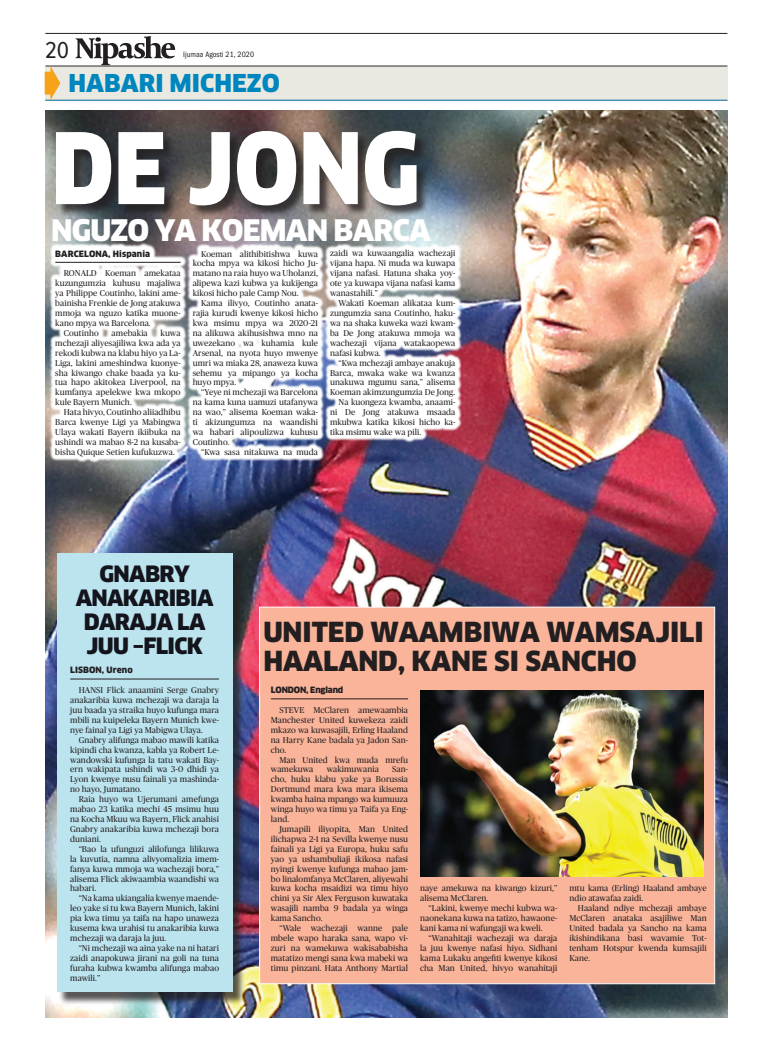
<style>
.page{position:relative;width:770px;height:1063px;background:#fff}
.page>*{position:absolute;margin:0;border:0;box-sizing:border-box;transform-origin:0 0}
.t1{font:900 96px "Clan OSF";color:#fff;scale:.9 1}
.t2{font:900 29px "Clan OSF";letter-spacing:-.03em;color:#fff}
.t3{font:900 27px/29px "Clan OSF";letter-spacing:-.005em;color:#231f20}
.t4{font:900 24px "Clan OSF";color:#0086be}
.t5{font:24px "Proxima Nova Cond";color:#231f20}
.t6{font:900 22px/24px "Clan OSF";letter-spacing:-.03em;color:#14141c}
.t7{font:8.5px/9.9px "Publico";letter-spacing:.01em;color:#231f20;text-align:justify}
.t8{font:900 8.5px "Clan";letter-spacing:.01em;color:#231f20}
.t9{font:900 8.5px "Clan";letter-spacing:-.02em;color:#231f20}
.t10{font:condensed 8px "Franklin Gothic";letter-spacing:.01em;color:#231f20}
</style>
<div class="page">
<img style="left:45px;top:110px;width:682px;height:908px">
<div style="left:259px;top:607px;width:456px;height:377px;background:#f9b49a;border:1px solid #fff"></div>
<div style="left:45px;top:67px;width:682px;height:33px;background:#e9e9e1"></div>
<hr style="left:45px;top:33px;width:682px;height:1px;background:#231f20">
<hr style="left:45px;top:66px;width:682px;height:1px;background:#231f20">
<hr style="left:45px;top:100px;width:682px;height:1px;background:#00689e">
<svg style="left:76px;top:36px;width:99px;height:29px"></svg>
<svg style="left:45px;top:66px;width:15px;height:34px"></svg>
<div style="left:58px;top:132px;width:371px;height:85px;background:#231f20;opacity:.75"></div>
<div style="left:58px;top:555px;width:187px;height:450px;background:#231f20;opacity:.75"></div>
<div style="left:57px;top:554px;width:175px;height:438px;background:#bce4ef"></div>
<hr style="left:70px;top:679px;width:149px;height:1px;background:#231f20">
<svg style="left:49px;top:243px;width:412px;height:220px"></svg>
<hr style="left:55px;top:262px;width:126px;height:1px;background:#231f20">
<hr style="left:271px;top:699px;width:137px;height:1px;background:#231f20">
<img style="left:420px;top:690px;width:283px;height:187px">
<h3 class="t5" style="left:45px;top:39px;width:26px">20</h3>
<p class="t10" style="left:183px;top:49px;width:73px">Ijumaa Agosti 21, 2020</p>
<h3 class="t4" style="left:68px;top:70px;width:213px">HABARI MICHEZO</h3>
<h1 class="t1" style="left:51px;top:115px;width:411px">DE JONG</h1>
<h2 class="t2" style="left:51px;top:215px;width:193px">NGUZO YA KOEMA</h2>
<h2 class="t2" style="left:307px;top:215px;width:67px">N BARCA</h2>
<p class="t8" style="left:55px;top:249px;width:96px">BARCELONA, Hispania</p>
<p class="t7" style="left:64px;top:268px;width:118px">RONALD Koeman amekataa</p>
<p class="t7" style="left:55px;top:278px;width:127px">kuzungumzia kuhusu majaliwa</p>
<p class="t7" style="left:55px;top:288px;width:127px">ya Philippe Coutinho, lakini ame-</p>
<p class="t7" style="left:55px;top:298px;width:127px">bainisha Frenkie de Jong atakuwa</p>
<p class="t7" style="left:55px;top:308px;width:127px">mmoja wa nguzo katika muone-</p>
<p class="t7" style="left:55px;top:318px;width:97px">kano mpya wa Barcelona.</p>
<p class="t7" style="left:64px;top:328px;width:37px">Coutinho</p>
<p class="t7" style="left:112px;top:328px;width:38px">amebakia</p>
<p class="t7" style="left:55px;top:328px;width:127px;text-indent:105px">kuwa mchezaji aliyesajiliwa kwa ada ya rekodi kubwa na klabu hiyo ya La-Liga, lakini ameshindwa kuonye&shy;sha kiwango chake baada ya ku&shy;tua hapo akitokea Liverpool, na kumfanya apelekwe kwa mkopo kule Bayern Munich.</p>
<p class="t7" style="left:55px;top:407px;width:127px;text-indent:8px">Hata hivyo, Coutinho aliiadhibu Barca kwenye Ligi ya Mabingwa Ulaya wakati Bayern ikiibuka na ushindi wa mabao 8-2 na kusaba&shy;bisha Quique Setien kufukuzwa.</p>
<p class="t7" style="left:193px;top:249px;width:127px;text-indent:8px">Koeman alithibitishwa kuwa kocha mpya wa kikosi hicho Ju&shy;matano na raia huyo wa Uholanzi, alipewa kazi kubwa ya kukijenga kikosi hicho pale Camp Nou.</p>
<p class="t7" style="left:193px;top:298px;width:127px;text-indent:8px">Kama ilivyo, Coutinho anata&shy;rajia kurudi kwenye kikosi hicho kwa msimu mpya wa 2020-21 na alikuwa akihusishwa mno na uwezekano wa kuhamia kule Arsenal, na nyota huyo mwenye umri wa miaka 28, anaweza kuwa sehemu ya mipango ya kocha huyo mpya.</p>
<p class="t7" style="left:193px;top:387px;width:127px;text-indent:8px">“Yeye ni mchezaji wa Barcelona na kama kuna uamuzi utafanywa na wao,” alisema Koeman waka&shy;ti akizungumza na waandishi wa habari alipoulizwa kuhusu Coutinho.</p>
<p class="t7" style="left:201px;top:447px;width:118px">“Kwa sasa nitakuwa na muda</p>
<p class="t7" style="left:330px;top:249px;width:127px">zaidi wa kuwaangalia wachezaji vijana hapa. Ni muda wa kuwapa vijana nafasi. Hatuna shaka yoy&shy;ote ya kuwapa vijana nafasi kama wanastahili.”</p>
<p class="t7" style="left:330px;top:298px;width:127px;text-indent:8px">Wakati Koeman alikataa kum&shy;zungumzia sana Coutinho, haku&shy;wa na shaka kuweka wazi kwam&shy;ba De Jong atakuwa mmoja wa wachezaji vijana watakaopewa nafasi kubwa.</p>
<p class="t7" style="left:338px;top:358px;width:118px">“Kwa mchezaji ambaye anakuja</p>
<p class="t7" style="left:330px;top:368px;width:127px">Barca, mwaka wake wa kwanza</p>
<p class="t7" style="left:330px;top:378px;width:127px">unakuwa mgumu sana,” alisema</p>
<p class="t7" style="left:330px;top:387px;width:127px">Koeman akimzungumzia De Jong.</p>
<p class="t7" style="left:338px;top:397px;width:118px">Na kuongeza kwamba, anaami-</p>
<p class="t7" style="left:330px;top:407px;width:127px">ni De Jong atakuwa msaada</p>
<p class="t7" style="left:330px;top:417px;width:127px">mkubwa katika kikosi hicho ka-</p>
<p class="t7" style="left:330px;top:427px;width:93px">tika msimu wake wa pili.</p>
<h3 class="t6" style="left:99px;top:562px;width:46px">GNABR</h3>
<h3 class="t6" style="left:174px;top:562px;width:17px">Y</h3>
<h3 class="t6" style="left:84px;top:586px;width:38px;text-indent:-8px">ANAKARIBIA<br>DARAJA</h3>
<h3 class="t6" style="left:86px;top:610px;width:121px;text-indent:91px">LA<br>JUU –FLICK</h3>
<p class="t8" style="left:70px;top:665px;width:64px">LISBON, Ureno</p>
<p class="t7" style="left:70px;top:685px;width:150px;text-indent:8px">HANSI Flick anaamini Serge Gnabry anakaribia kuwa mchezaji wa daraja la juu baada ya straika huyo kufunga mara mbili na kuipeleka Bayern Munich kwe&shy;nye fainal ya Ligi ya Mabigwa Ulaya.</p>
<p class="t7" style="left:70px;top:735px;width:150px;text-indent:8px">Gnabry alifunga mabao mawili katika kipindi cha kwanza, kabla ya Robert Le&shy;wandowski kufunga la tatu wakati Bay&shy;ern wakipata ushindi wa 3-0 dhidi ya Lyon kwenye nusu fainali ya mashinda&shy;no hayo, Jumatano.</p>
<p class="t7" style="left:70px;top:794px;width:150px;text-indent:8px">Raia huyo wa Ujerumani amefunga mabao 23 katika mechi 45 msimu huu na Kocha Mkuu wa Bayern, Flick anahisi Gnabry anakaribia kuwa mchezaji bora duniani.</p>
<p class="t7" style="left:70px;top:844px;width:150px;text-indent:8px">“Bao la ufunguzi alilofunga lilikuwa la kuvutia, namna alivyomalizia imem&shy;fanya kuwa mmoja wa wachezaji bora,” alisema Flick akiwaambia waandishi wa habari.</p>
<p class="t7" style="left:70px;top:893px;width:150px;text-indent:8px">“Na kama ukiangalia kwenye maende&shy;leo yake si tu kwa Bayern Munich, lakini pia kwa timu ya taifa na hapo unaweza kusema kwa urahisi tu anakaribia kuwa mchezaji wa daraja la juu.</p>
<p class="t7" style="left:70px;top:943px;width:150px;text-indent:8px">“Ni mchezaji wa aina yake na ni hatari zaidi anapokuwa jirani na goli na tuna furaha kubwa kwamba alifunga mabao mawili.”</p>
<h3 class="t3" style="left:263px;top:618px;width:438px;text-indent:228px">WA WAM SAJI LI<br>HAALAND, KANE SI SANCHO</h3>
<h3 class="t3" style="left:263px;top:618px;width:155px">UNITED WAAMBI</h3>
<p class="t9" style="left:271px;top:685px;width:74px">LONDON, England</p>
<p class="t7" style="left:271px;top:705px;width:139px;text-indent:8px">STEVE McClaren amewaambia Manchester United kuwekeza zaidi mkazo wa kuwasajili, Erling Haaland na Harry Kane badala ya Jadon San&shy;cho.</p>
<p class="t7" style="left:271px;top:755px;width:139px;text-indent:8px">Man United kwa muda mrefu wamekuwa</p>
<p class="t7" style="left:327px;top:765px;width:54px">wakimuwania</p>
<p class="t7" style="left:271px;top:765px;width:139px;text-indent:121px">San&shy;cho, huku klabu yake ya Borussia Dortmund mara kwa mara ikisema kwamba haina mpango wa kumuuza winga huyo wa timu ya Taifa ya Eng&shy;land.</p>
<p class="t7" style="left:271px;top:824px;width:139px;text-indent:8px">Jumapili iliyopita, Man United ilichapwa 2-1 na Sevilla kwenye nusu fainali ya Ligi ya Europa, huku safu yao ya ushambuliaji ikikosa nafasi nyingi kwenye kufunga mabao jam&shy;bo linalomfanya McClaren, aliyewahi kuwa kocha msaidizi wa timu hiyo chini ya Sir Alex Ferguson kuwataka wasajili namba 9 badala ya winga kama Sancho.</p>
<p class="t7" style="left:271px;top:923px;width:139px;text-indent:8px">“Wale wachezaji wanne pale mbele wapo haraka sana, wapo vi&shy;zuri na wamekuwa wakisababisha matatizo mengi sana kwa mabeki wa timu pinzani. Hata Anthony Martial</p>
<p class="t7" style="left:420px;top:884px;width:139px">naye amekuwa na kiwango kizuri,” alisema McClaren.</p>
<p class="t7" style="left:420px;top:903px;width:139px;text-indent:8px">“Lakini, kwenye mechi kubwa wa&shy;naonekana kuwa na tatizo, hawaone&shy;kani kama ni wafungaji wa kweli.</p>
<p class="t7" style="left:420px;top:933px;width:139px;text-indent:8px">“Wanahitaji wachezaji wa daraja la juu kwenye nafasi hiyo. Sidhani kama Lukaku angefiti kwenye kikosi cha Man United, hivyo wanahitaji</p>
<p class="t7" style="left:569px;top:884px;width:139px">mtu kama (Erling) Haaland ambaye ndio atawafaa zaidi.</p>
<p class="t7" style="left:569px;top:903px;width:139px;text-indent:8px">Haaland ndiye mchezaji ambaye McClaren anataka asajiliwe Man United badala ya Sancho na kama ikishindikana basi wavamie Tot&shy;tenham Hotspur kwenda kumsajili Kane.</p>
</div>
